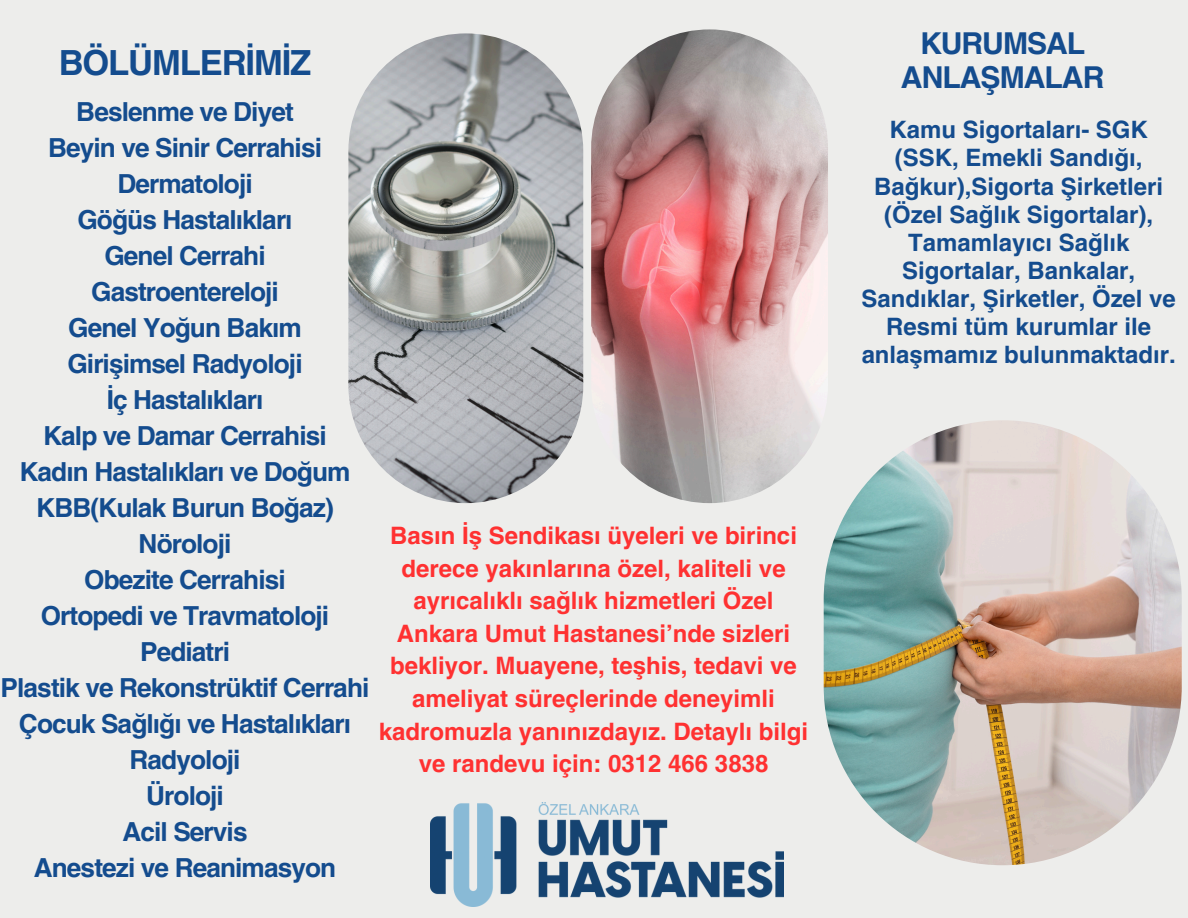
<style>
.page{position:relative;width:1188px;height:918px;background:#ededeb}
.page>*{position:absolute;margin:0;border:0;box-sizing:border-box;transform-origin:0 0}
.t1{font:700 34.65px "Helvetica LT Pro";letter-spacing:-.035em;color:#144c8e}
.t2{font:700 30.15px "Helvetica LT Pro";letter-spacing:-.035em;color:#144c8e}
.t3{font:700 26.25px "Helvetica LT Pro";letter-spacing:-.035em;color:#144c8e}
.t4{font:700 24px/32.7px "Helvetica LT Pro";color:#ff3131;text-align:center}
.t5{font:700 24px/28.2px "Helvetica LT Pro";color:#144c8e;text-align:center}
</style>
<div class="page">
<img style="left:591px;top:29px;width:237px;height:474px;border-radius:118px">
<img style="left:348px;top:33px;width:235px;height:470px;border-radius:117px">
<img style="left:824px;top:420px;width:358px;height:445px;border-radius:179px">
<img style="left:430px;top:803px;width:353px;height:103px">
<p class="t1" style="left:59px;top:51px;width:254px">BÖLÜMLERİMİZ</p>
<p class="t3" style="left:76px;top:102px;width:219px">Beslenme ve Diyet</p>
<p class="t3" style="left:48px;top:138px;width:275px">Beyin ve Sinir Cerrahisi</p>
<p class="t3" style="left:117px;top:174px;width:137px">Dermatoloji</p>
<p class="t3" style="left:77px;top:210px;width:217px">Göğüs Hastalıkları</p>
<p class="t3" style="left:104px;top:246px;width:163px">Genel Cerrahi</p>
<p class="t3" style="left:91px;top:282px;width:189px">Gastroentereloji</p>
<p class="t3" style="left:68px;top:318px;width:235px">Genel Yoğun Bakım</p>
<p class="t3" style="left:67px;top:354px;width:237px">Girişimsel Radyoloji</p>
<p class="t3" style="left:107px;top:390px;width:158px">İç Hastalıkları</p>
<p class="t3" style="left:43px;top:426px;width:285px">Kalp ve Damar Cerrahisi</p>
<p class="t3" style="left:20px;top:462px;width:332px">Kadın Hastalıkları ve Doğum</p>
<p class="t3" style="left:36px;top:498px;width:299px">KBB(Kulak Burun Boğaz)</p>
<p class="t3" style="left:139px;top:534px;width:94px">Nöroloji</p>
<p class="t3" style="left:84px;top:570px;width:203px">Obezite Cerrahisi</p>
<p class="t3" style="left:41px;top:606px;width:290px">Ortopedi ve Travmatoloji</p>
<p class="t3" style="left:140px;top:642px;width:91px">Pediatri</p>
<p class="t3" style="left:1px;top:678px;width:370px">Plastik ve Rekonstrüktif Cerrahi</p>
<p class="t3" style="left:19px;top:714px;width:334px">Çocuk Sağlığı ve Hastalıkları</p>
<p class="t3" style="left:130px;top:750px;width:112px">Radyoloji</p>
<p class="t3" style="left:146px;top:786px;width:79px">Üroloji</p>
<p class="t3" style="left:122px;top:822px;width:127px">Acil Servis</p>
<p class="t3" style="left:34px;top:858px;width:304px">Anestezi ve Reanimasyon</p>
<p class="t4" style="left:379px;top:521px;width:431px">Basın İş Sendikası üyeleri ve birinci derece yakınlarına özel, kaliteli ve ayrıcalıklı sağlık hizmetleri Özel Ankara Umut Hastanesi’nde sizleri bekliyor. Muayene, teşhis, tedavi ve ameliyat süreçlerinde deneyimli kadromuzla yanınızdayız. Detaylı bilgi ve randevu için: 0312 466 3838</p>
<p class="t2" style="left:920px;top:32px;width:167px">KURUMSAL</p>
<p class="t2" style="left:901px;top:66px;width:205px">ANLAŞMALAR</p>
<p class="t5" style="left:862px;top:118px;width:316px">Kamu Sigortaları- SGK (SSK, Emekli Sandığı,<br>Bağkur),Sigorta Şirketleri (Özel Sağlık Sigortalar),<br>Tamamlayıcı Sağlık<br>Sigortalar, Bankalar,<br>Sandıklar, Şirketler, Özel ve<br>Resmi tüm kurumlar ile anlaşmamız bulunmaktadır.</p>
</div>
